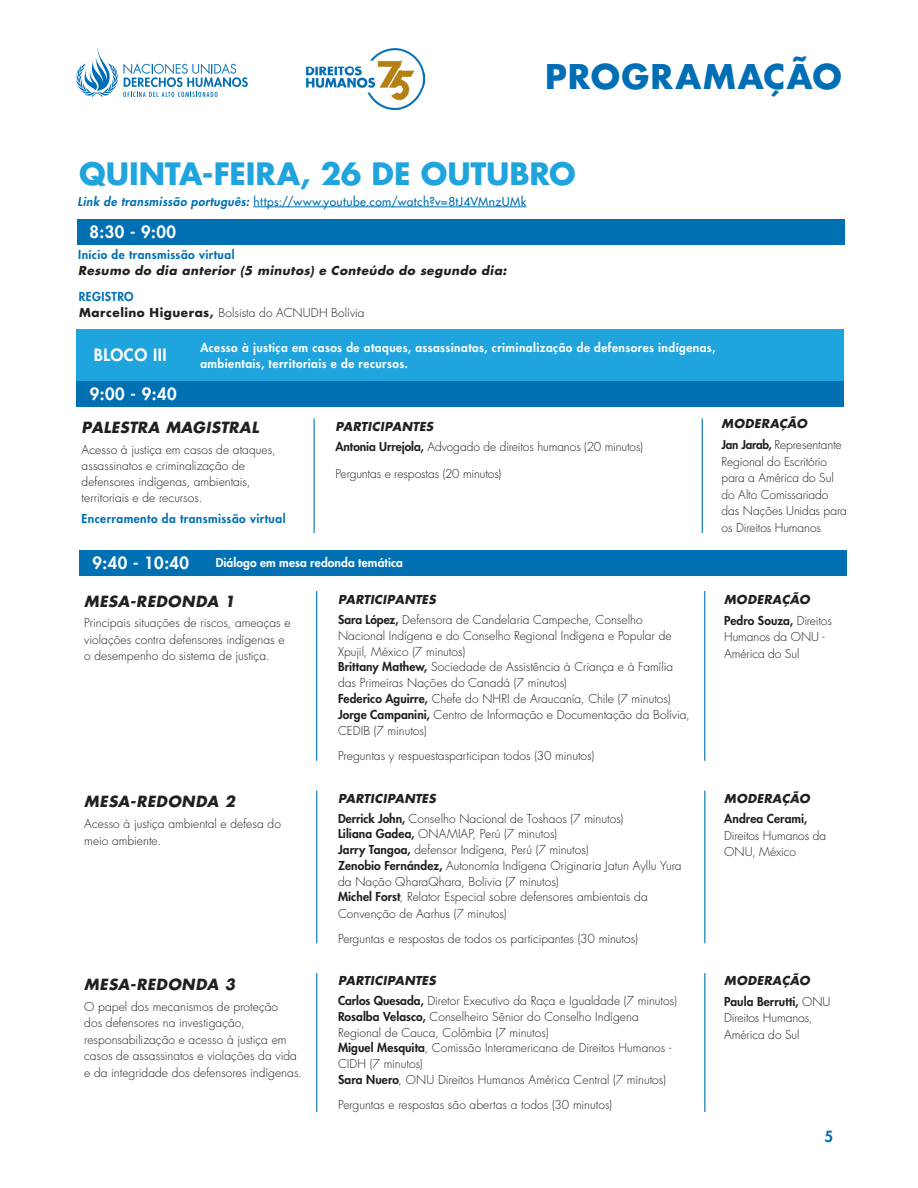
<style>
.page{position:relative;width:918px;height:1188px;background:#fff}
.page>*{position:absolute;margin:0;border:0;box-sizing:border-box;transform-origin:0 0}
.texto_central_1{font:700 33.15px "Futura Std";letter-spacing:.035em;color:#006eb5}
.texto_central_1-2{font:700 30px "Futura Std";letter-spacing:-.005em;color:#1fa4dd}
.t1{font:800 16.5px "Futura Std";letter-spacing:.03em;color:#fff}
.texto_central_1-3{font:italic 700 15px "Futura Std";letter-spacing:.03em;color:#231f20}
.t2{font:800 15px "Futura Std";color:#0070b3}
.texto_central_1-4{font:300 12px/16.5px "Futura Std";color:#231f20}
.texto_central_1-5{font:italic 700 12px "Futura Std";letter-spacing:.03em;color:#231f20}
.texto_central_1-6{font:800 12px/15.8px "Futura Std";letter-spacing:.035em;color:#fff}
.texto_central_1-7{font:500 12px "Futura Std";letter-spacing:.035em;color:#0070b3}
.texto_central_1-8{font:800 12px "Futura Std";letter-spacing:.035em;color:#0070b3}
.texto_central_1-9{font:800 12px "Futura Std";letter-spacing:.01em;color:#fff}
.s1{font-weight:800;font-style:italic}
.s2{font-weight:700}
.s3{font-weight:800}
</style>
<div class="page">
<div style="left:78px;top:219px;width:767px;height:26px;background:#0070b3"></div>
<hr style="left:254px;top:207px;width:272px;height:1px;background:#0070b3">
<div style="left:77px;top:329px;width:767px;height:52px;background:#1fa4dd"></div>
<hr style="left:314px;top:418px;width:1px;height:115px;background:#0070b3">
<hr style="left:702px;top:418px;width:1px;height:115px;background:#0070b3">
<div style="left:77px;top:381px;width:767px;height:26px;background:#0070b3"></div>
<div style="left:80px;top:550px;width:767px;height:25px;background:#0070b3"></div>
<hr style="left:316px;top:591px;width:1px;height:170px;background:#0070b3">
<hr style="left:704px;top:591px;width:1px;height:170px;background:#0070b3">
<hr style="left:316px;top:791px;width:1px;height:152px;background:#0070b3">
<hr style="left:704px;top:791px;width:1px;height:152px;background:#0070b3">
<hr style="left:316px;top:973px;width:1px;height:139px;background:#0070b3">
<hr style="left:704px;top:973px;width:1px;height:139px;background:#0070b3">
<img style="left:306px;top:48px;width:119px;height:61px">
<svg style="left:76px;top:48px;width:172px;height:49px"></svg>
<p class="texto_central_1" style="left:545px;top:55px;width:298px">PROGRAMAÇÃO</p>
<p class="texto_central_1-2" style="left:79px;top:153px;width:498px">QUINTA-FEIRA, 26 DE OUTUBRO</p>
<p class="t1" style="left:89px;top:221px;width:88px">8:30 - 9:00</p>
<p class="texto_central_1-7" style="left:78px;top:194px;width:450px"><span class="s1">Link de transmissão português:</span> https://www.youtube.com/watch?v=8tJ4VMnzUMk</p>
<p class="texto_central_1-8" style="left:78px;top:247px;width:158px">Início de transmissão virtual</p>
<p class="texto_central_1-5" style="left:78px;top:263px;width:430px">Resumo do dia anterior (5 minutos) e Conteúdo do segundo dia:</p>
<p class="texto_central_1-8" style="left:79px;top:289px;width:57px">REGISTRO</p>
<p class="texto_central_1-4" style="left:79px;top:304px;width:287px"><span class="s2">Marcelino Higueras,</span> Bolsista do ACNUDH Bolívia</p>
<p class="t1" style="left:94px;top:344px;width:74px">BLOCO III</p>
<p class="texto_central_1-6" style="left:200px;top:339px;width:517px">Acesso à justiça em casos de ataques, assassinatos, criminalização de defensores indígenas, ambientais, territoriais e de recursos.</p>
<p class="t1" style="left:90px;top:383px;width:88px">9:00 - 9:40</p>
<p class="texto_central_1-3" style="left:82px;top:417px;width:179px">PALESTRA MAGISTRAL</p>
<p class="texto_central_1-4" style="left:82px;top:441px;width:196px">Acesso à justiça em casos de ataques, assassinatos e criminalização de defensores indígenas, ambientais, territoriais e de recursos.</p>
<p class="texto_central_1-8" style="left:82px;top:511px;width:205px">Encerramento da transmissão virtual</p>
<p class="texto_central_1-5" style="left:335px;top:418px;width:99px">PARTICIPANTES</p>
<p class="texto_central_1-4" style="left:335px;top:439px;width:309px"><span class="s3">Antonia Urrejola,</span> Advogado de direitos humanos (20 minutos)</p>
<p class="texto_central_1-4" style="left:335px;top:465px;width:167px">Perguntas e respostas (20 minutos)</p>
<p class="t1" style="left:92px;top:552px;width:98px">9:40 - 10:40</p>
<p class="texto_central_1-3" style="left:84px;top:591px;width:152px">MESA-REDONDA 1</p>
<p class="texto_central_1-4" style="left:84px;top:615px;width:208px">Principais situações de riscos, ameaças e violações contra defensores indígenas e o desempenho do sistema de justiça.</p>
<p class="texto_central_1-9" style="left:216px;top:555px;width:189px">Diálogo em mesa redonda temática</p>
<p class="texto_central_1-5" style="left:338px;top:592px;width:99px">PARTICIPANTES</p>
<p class="texto_central_1-4" style="left:338px;top:612px;width:335px;line-height:15.8px"><span class="s3">Sara López,</span> Defensora de Candelaria Campeche, Conselho<br>Nacional Indígena e do Conselho Regional Indígena e Popular de<br>Xpujil, México (7 minutos)</p>
<p class="texto_central_1-4" style="left:338px;top:660px;width:337px;line-height:15.8px"><span class="s3">Brittany Mathew,</span> Sociedade de Assistência à Criança e à Família das Primeiras Nações do Canadá (7 minutos)</p>
<p class="texto_central_1-4" style="left:338px;top:691px;width:334px"><span class="s3">Federico Aguirre,</span> Chefe do NHRI de Araucanía, Chile (7 minutos)</p>
<p class="texto_central_1-4" style="left:338px;top:707px;width:353px"><span class="s3">Jorge Campanini,</span> Centro de Informação e Documentação da Bolívia,<br>CEDIB (7 minutos)</p>
<p class="texto_central_1-4" style="left:338px;top:748px;width:258px">Preguntas y respuestasparticipan todos (30 minutos)</p>
<p class="texto_central_1-3" style="left:84px;top:792px;width:152px">MESA-REDONDA 2</p>
<p class="texto_central_1-4" style="left:84px;top:816px;width:198px">Acesso à justiça ambiental e defesa do meio ambiente.</p>
<p class="texto_central_1-3" style="left:84px;top:974px;width:152px">MESA-REDONDA 3</p>
<p class="texto_central_1-4" style="left:84px;top:998px;width:219px">O papel dos mecanismos de proteção<br>dos defensores na investigação, responsabilização e acesso à justiça em casos de assassinatos e violações da vida e da integridade dos defensores indígenas.</p>
<p class="texto_central_1-5" style="left:338px;top:790px;width:99px">PARTICIPANTES</p>
<p class="texto_central_1-4" style="left:338px;top:810px;width:287px"><span class="s3">Derrick John,</span> Conselho Nacional de Toshaos (7 minutos)</p>
<p class="texto_central_1-4" style="left:338px;top:826px;width:221px"><span class="s3">Liliana Gadea,</span> ONAMIAP, Perú (7 minutos)</p>
<p class="texto_central_1-4" style="left:338px;top:842px;width:252px"><span class="s3">Jarry Tangoa,</span> defensor Indígena, Perú (7 minutos)</p>
<p class="texto_central_1-4" style="left:338px;top:858px;width:345px;line-height:15.8px"><span class="s3">Zenobio Fernández,</span> Autonomía Indígena Originaria Jatun Ayllu Yura da Nação QharaQhara, Bolivia (7 minutos)</p>
<p class="texto_central_1-4" style="left:338px;top:889px;width:311px"><span class="s3">Michel Forst</span>, Relator Especial sobre defensores ambientais da<br>Convenção de Aarhus (7 minutos)</p>
<p class="texto_central_1-4" style="left:338px;top:931px;width:301px">Perguntas e respostas de todos os participantes (30 minutos)</p>
<p class="texto_central_1-5" style="left:338px;top:973px;width:99px">PARTICIPANTES</p>
<p class="texto_central_1-4" style="left:338px;top:993px;width:340px"><span class="s3">Carlos Quesada,</span> Diretor Executivo da Raça e Igualdade (7 minutos)</p>
<p class="texto_central_1-4" style="left:338px;top:1009px;width:302px;line-height:15.8px"><span class="s3">Rosalba Velasco,</span> Conselheiro Sênior do Conselho Indígena<br>Regional de Cauca, Colômbia (7 minutos)</p>
<p class="texto_central_1-4" style="left:338px;top:1041px;width:335px;line-height:15.8px"><span class="s3">Miguel Mesquita</span>, Comissão Interamericana de Direitos Humanos -<br>CIDH (7 minutos)</p>
<p class="texto_central_1-4" style="left:338px;top:1072px;width:329px"><span class="s3">Sara Nuero</span>, ONU Direitos Humanos América Central (7 minutos)</p>
<p class="texto_central_1-4" style="left:338px;top:1096px;width:276px">Perguntas e respostas são abertas a todos (30 minutos)</p>
<p class="texto_central_1-5" style="left:722px;top:416px;width:87px">MODERAÇÃO</p>
<p class="texto_central_1-4" style="left:722px;top:437px;width:127px"><span class="s3">Jan Jarab,</span> Representante<br>Regional do Escritório para a América do Sul do Alto Comissariado das Nações Unidas para os Direitos Humanos</p>
<p class="texto_central_1-5" style="left:724px;top:592px;width:87px">MODERAÇÃO</p>
<p class="texto_central_1-4" style="left:724px;top:613px;width:109px"><span class="s3">Pedro Souza,</span> Direitos<br>Humanos da ONU -<br>América do Sul</p>
<p class="texto_central_1-5" style="left:724px;top:790px;width:87px">MODERAÇÃO</p>
<p class="texto_central_1-4" style="left:724px;top:811px;width:103px"><span class="s3">Andrea Cerami,<br></span>Direitos Humanos da<br>ONU, México</p>
<p class="texto_central_1-5" style="left:724px;top:973px;width:87px">MODERAÇÃO</p>
<p class="texto_central_1-4" style="left:724px;top:994px;width:108px"><span class="s3">Paula Berrutti,</span> ONU<br>Direitos Humanos,<br>América do Sul</p>
<p class="t2" style="left:824px;top:1127px;width:10px">5</p>
</div>
